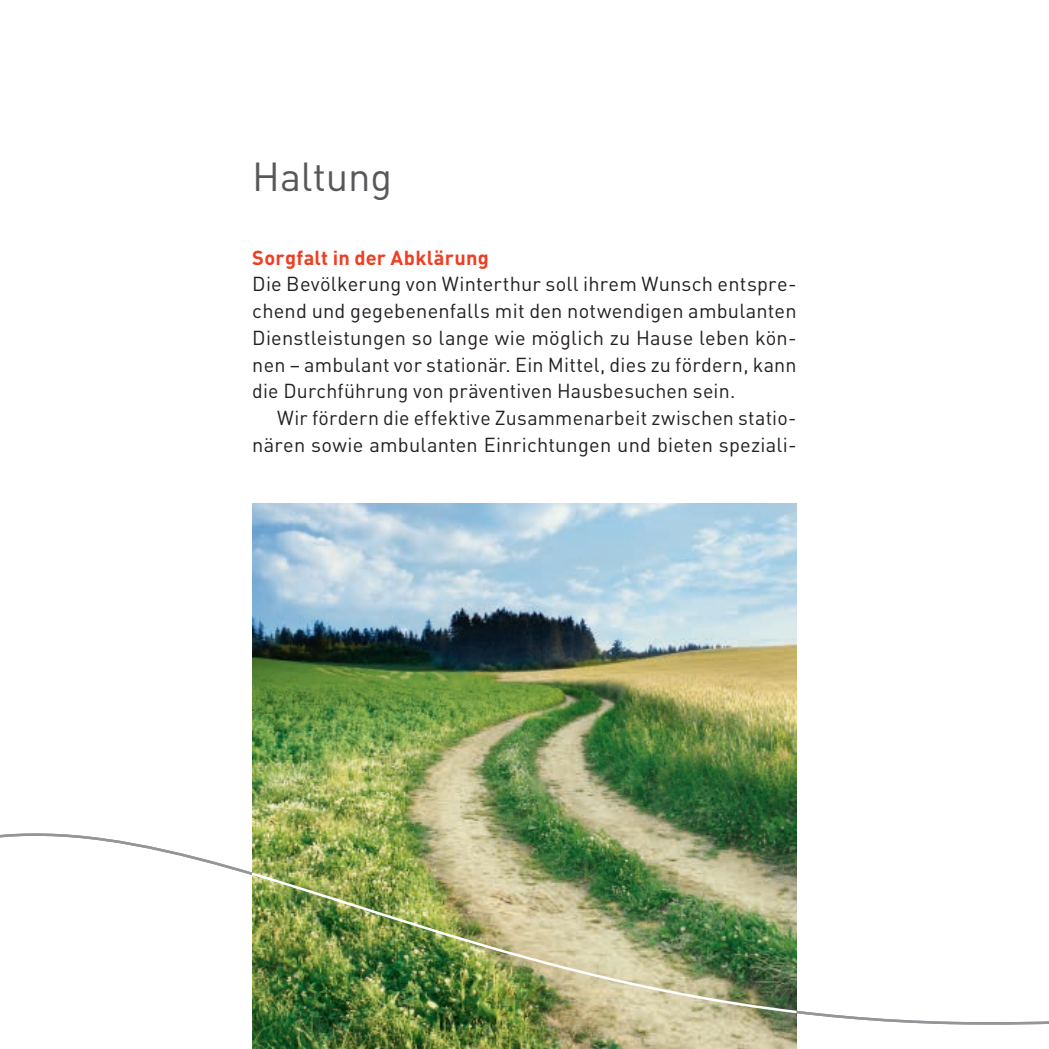
<style>
.page{position:relative;width:1049px;height:1049px;background:#fff}
.page>*{position:absolute;margin:0;border:0;box-sizing:border-box;transform-origin:0 0}
.t1{font:40px "DIN";letter-spacing:-.005em;color:#57585a}
.t2{font:20px/26.8px "DIN";letter-spacing:.01em;color:#231f20}
.t3{font:700 20px "DIN";letter-spacing:.015em;color:#ef3e22}
</style>
<div class="page">
<svg style="left:0;top:833px;width:1049px;height:192px"></svg>
<img style="left:252px;top:503px;width:545px;height:546px">
<img style="left:249px;top:871px;width:550px;height:144px">
<h1 class="t1" style="left:252px;top:152px;width:142px">Haltung</h1>
<p class="t3" style="left:252px;top:244px;width:238px">Sorgfalt in der Abklärung</p>
<p class="t2" style="left:252px;top:270px;width:546px">Die Bevölkerung von Winterthur soll ihrem Wunsch entspre&shy;chend und gegebenenfalls mit den notwendigen ambulanten Dienstleistungen so lange wie möglich zu Hause leben kön&shy;nen – ambulant vor stationär. Ein Mittel, dies zu fördern, kann die Durchführung von präventiven Hausbesuchen sein.</p>
<p class="t2" style="left:252px;top:404px;width:546px;text-align:right">Wir fördern die effektive Zusammenarbeit zwischen statio&shy;nären sowie ambulanten Einrichtungen und bieten speziali-</p>
</div>
